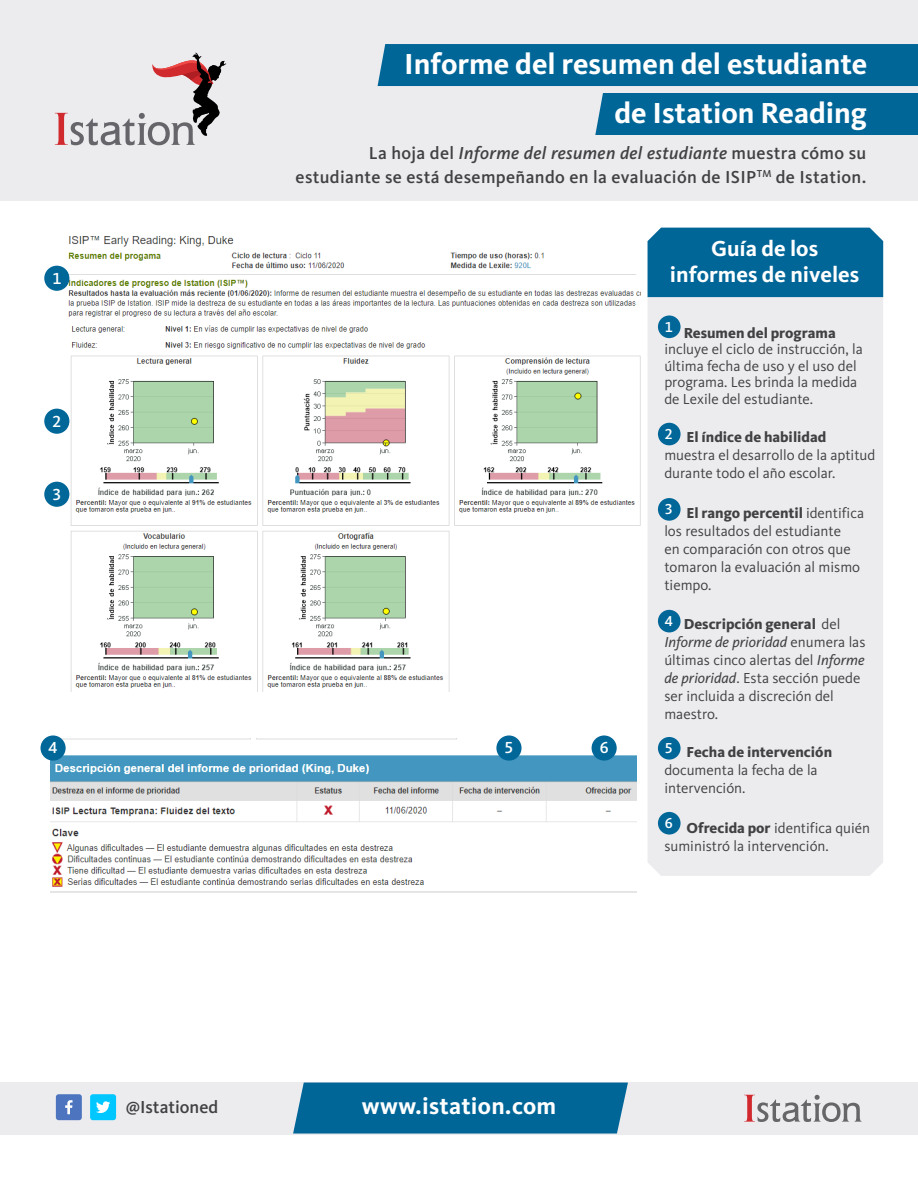
<style>
.page{position:relative;width:918px;height:1188px;background:#fff}
.page>*{position:absolute;margin:0;border:0;box-sizing:border-box;transform-origin:0 0}
.t1{font:700 30px "Kievit Pro";color:#fff}
.t2{font:700 24px "Kievit Pro";letter-spacing:.01em;color:#fff}
.t3{font:700 22.5px/25.5px "Kievit Pro";color:#fff;text-align:center}
.t4{font:500 18px/24px "Kievit Pro";letter-spacing:.02em;color:#414042;text-align:right}
.t5{font:500 18px "Kievit Pro";color:#414042}
.t6{font:500 16.65px "Kievit Pro";color:#fff}
.t7{font:15px/18px "Kievit Pro";color:#414042}
.t8{font:800 15px "Kievit Pro";color:#414042}
.t9{font:500 14.85px "Kievit Pro";color:#fff}
.s1{font-style:italic}
.s2{font-weight:800}
</style>
<div class="page">
<div style="left:0;top:0;width:918px;height:200px;background:#ecebee"></div>
<svg style="left:55px;top:53px;width:171px;height:92px"></svg>
<div style="left:595px;top:93px;width:323px;height:42px;background:#006698"></div>
<div style="left:0;top:1082px;width:918px;height:53px;background:#ecebee"></div>
<div style="left:293px;top:1083px;width:335px;height:51px;background:#006698"></div>
<svg style="left:744px;top:1095px;width:118px;height:27px"></svg>
<div style="left:56px;top:1094px;width:26px;height:26px;background:#4d75bf;border-radius:3px"></div>
<svg style="left:65px;top:1100px;width:8px;height:14px"></svg>
<div style="left:90px;top:1094px;width:26px;height:26px;background:#00c7ff;border-radius:3px"></div>
<svg style="left:96px;top:1101px;width:14px;height:12px"></svg>
<img style="left:66px;top:236px;width:574px;height:455px">
<img style="left:51px;top:739px;width:585px;height:154px">
<div style="left:44px;top:266px;width:25px;height:25px;background:#016799;border-radius:50%"></div>
<div style="left:44px;top:409px;width:25px;height:25px;background:#016799;border-radius:50%"></div>
<div style="left:44px;top:482px;width:25px;height:25px;background:#016799;border-radius:50%"></div>
<div style="left:41px;top:735px;width:25px;height:26px;background:#016799;border-radius:50%"></div>
<div style="left:496px;top:735px;width:26px;height:26px;background:#016799;border-radius:50%"></div>
<div style="left:592px;top:735px;width:25px;height:26px;background:#016799;border-radius:50%"></div>
<div style="left:648px;top:297px;width:235px;height:579px;background:#ecebee"></div>
<div style="left:648px;top:228px;width:235px;height:69px;background:#006698"></div>
<div style="left:658px;top:315px;width:23px;height:23px;background:#016799;border-radius:50%"></div>
<div style="left:658px;top:423px;width:23px;height:22px;background:#016799;border-radius:50%"></div>
<div style="left:658px;top:498px;width:23px;height:23px;background:#016799;border-radius:50%"></div>
<div style="left:658px;top:610px;width:23px;height:22px;background:#016799;border-radius:50%"></div>
<div style="left:658px;top:737px;width:23px;height:23px;background:#016799;border-radius:50%"></div>
<div style="left:658px;top:812px;width:23px;height:23px;background:#016799;border-radius:50%"></div>
<div style="left:378px;top:44px;width:540px;height:42px;background:#006698"></div>
<h1 class="t1" style="left:404px;top:46px;width:465px">Informe del resumen del estudiante</h1>
<h1 class="t1" style="left:614px;top:95px;width:254px">de Istation Reading</h1>
<p class="t6" style="left:52px;top:268px;width:10px">1</p>
<p class="t4" style="left:296px;top:141px;width:572px">La hoja del <span class="s1">Informe del resumen del estudiante</span> muestra cómo su estudiante se está desempeñando en la evaluación de ISIP<sup>TM</sup> de Istation.</p>
<h3 class="t3" style="left:670px;top:236px;width:191px">Guía de los informes de niveles</h3>
<p class="t6" style="left:52px;top:411px;width:10px">2</p>
<p class="t6" style="left:52px;top:484px;width:10px">3</p>
<p class="t6" style="left:49px;top:738px;width:10px">4</p>
<p class="t6" style="left:505px;top:738px;width:10px">5</p>
<p class="t6" style="left:600px;top:738px;width:10px">6</p>
<p class="t9" style="left:665px;top:318px;width:10px">1</p>
<p class="t8" style="left:684px;top:324px;width:153px">Resumen del programa</p>
<p class="t7" style="left:664px;top:341px;width:200px;line-height:16.5px">incluye el ciclo de instrucción, la última fecha de uso y el uso del programa. Les brinda la medida de Lexile del estudiante.</p>
<p class="t8" style="left:686px;top:428px;width:141px">El índice de habilidad</p>
<p class="t7" style="left:664px;top:446px;width:212px">muestra el desarrollo de la aptitud durante todo el año escolar.</p>
<p class="t7" style="left:664px;top:504px;width:201px;text-indent:22px"><span class="s2">El rango percentil</span> identifica los resultados del estudiante<br>en comparación con otros que tomaron la evaluación al mismo tiempo.</p>
<p class="t7" style="left:664px;top:615px;width:203px;text-indent:19px"><span class="s2">Descripción general</span> del<br><span class="s1">Informe de prioridad</span> enumera las últimas cinco alertas del <span class="s1">Informe de prioridad</span>. Esta sección puede ser incluida a discreción del maestro.</p>
<p class="t8" style="left:686px;top:743px;width:147px">Fecha de intervención</p>
<p class="t7" style="left:664px;top:761px;width:155px">documenta la fecha de la intervención.</p>
<p class="t7" style="left:664px;top:819px;width:207px;text-indent:22px"><span class="s2">Ofrecida por</span> identifica quién suministró la intervención.</p>
<p class="t9" style="left:665px;top:425px;width:10px">2</p>
<p class="t9" style="left:665px;top:501px;width:10px">3</p>
<p class="t9" style="left:665px;top:612px;width:10px">4</p>
<p class="t9" style="left:665px;top:739px;width:10px">5</p>
<p class="t9" style="left:665px;top:814px;width:10px">6</p>
<p class="t5" style="left:126px;top:1096px;width:94px">@Istationed</p>
<h2 class="t2" style="left:362px;top:1092px;width:196px">www.istation.com</h2>
</div>
